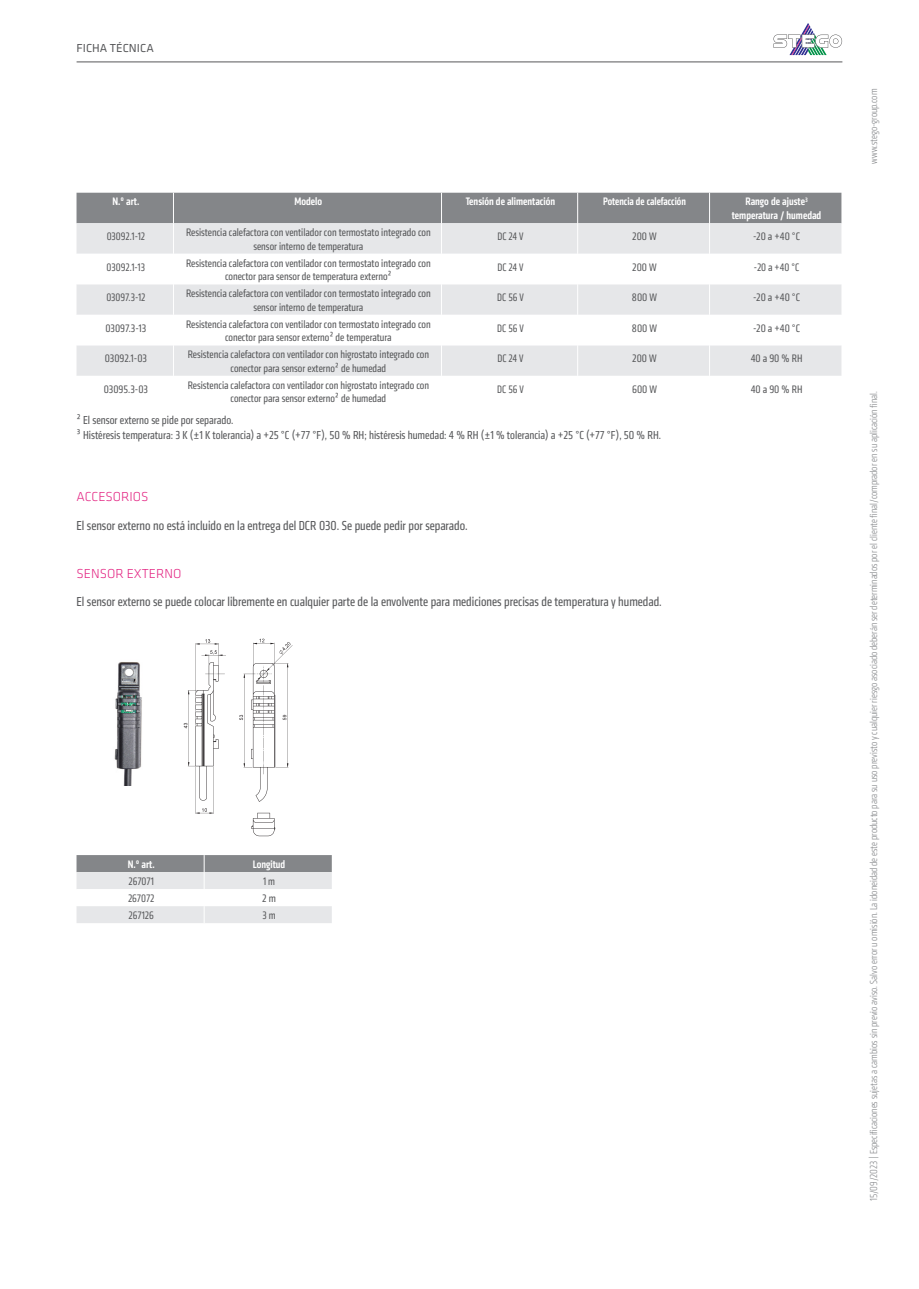
<style>
.page{position:relative;width:919px;height:1289px;background:#fff}
.page>*{position:absolute;margin:0;border:0;box-sizing:border-box;transform-origin:0 0}
.Produktseiten_Fließtext{font:condensed 13.5px "Klavika";color:#57585a}
.Tabelle_Art_Nr__Überschrift{font:300 13.5px "Klavika";color:#e32482}
.Bildunterschrift{font:condensed 12px "Klavika";color:#57585a}
.t1{font:12px "Klavika";color:#57585a}
.Tabelle_Art_Nr__Inhalt{font:condensed 11.25px/13.5px "Klavika";color:#57585a;text-align:center}
.Tabelle_Art_Nr__Inhalt-2{font:condensed 11.25px "Klavika";color:#57585a;scale:.96 1}
.Tabelle_Art_Nr__Kopfzeile{font:500 condensed 11.25px "Klavika";color:#fff}
.Tabelle_Art_Nr__Kopfzeile-2{font:500 condensed 11.25px "Klavika";color:#fff;scale:.96 1}
.t2{font:300 condensed 10.5px "Klavika";color:#848689}
</style>
<div class="page">
<hr style="left:77px;top:62px;width:765px;height:1px;background:#57585a">
<img style="left:114px;top:662px;width:28px;height:123px">
<img style="left:183px;top:638px;width:110px;height:199px">
<div style="left:76px;top:193px;width:765px;height:30px;background:#848689"></div>
<div style="left:76px;top:223px;width:765px;height:31px;background:#e6e7e9"></div>
<svg style="left:76px;top:284px;width:765px;height:92px;fill:#e6e7e9"></svg>
<hr style="left:173px;top:193px;width:1px;height:30px;background:#fff">
<hr style="left:441px;top:193px;width:1px;height:30px;background:#fff">
<hr style="left:577px;top:193px;width:1px;height:30px;background:#fff">
<hr style="left:709px;top:193px;width:1px;height:30px;background:#fff">
<hr style="left:173px;top:223px;width:1px;height:31px;background:#fff">
<hr style="left:441px;top:223px;width:1px;height:31px;background:#fff">
<hr style="left:577px;top:223px;width:1px;height:31px;background:#fff">
<hr style="left:709px;top:223px;width:1px;height:31px;background:#fff">
<hr style="left:173px;top:284px;width:1px;height:31px;background:#fff">
<hr style="left:441px;top:284px;width:1px;height:31px;background:#fff">
<hr style="left:577px;top:284px;width:1px;height:31px;background:#fff">
<hr style="left:709px;top:284px;width:1px;height:31px;background:#fff">
<hr style="left:173px;top:315px;width:1px;height:30px;background:#fff">
<hr style="left:441px;top:315px;width:1px;height:30px;background:#fff">
<hr style="left:577px;top:315px;width:1px;height:30px;background:#fff">
<hr style="left:709px;top:315px;width:1px;height:30px;background:#fff">
<hr style="left:173px;top:345px;width:1px;height:31px;background:#fff">
<hr style="left:441px;top:345px;width:1px;height:31px;background:#fff">
<hr style="left:577px;top:345px;width:1px;height:31px;background:#fff">
<hr style="left:709px;top:345px;width:1px;height:31px;background:#fff">
<svg style="left:76px;top:855px;width:256px;height:68px"></svg>
<div style="left:773px;top:23px;width:69px;height:34px;background:linear-gradient(to right,#f9f9fc,#f8fcfa)"></div>
<svg style="left:773px;top:23px;width:69px;height:32px"></svg>
<p class="t1" style="left:77px;top:40px;width:79px">FICHA TÉCNICA</p>
<p class="t1" style="left:78px;top:39px;width:79px">FIEHA TECNICA</p>
<p class="Tabelle_Art_Nr__Kopfzeile" style="left:112px;top:195px;width:28px">N.º art.</p>
<p class="Tabelle_Art_Nr__Kopfzeile" style="left:294px;top:195px;width:29px">Modelo</p>
<p class="Tabelle_Art_Nr__Kopfzeile" style="left:466px;top:195px;width:91px">Tensión de alimentación</p>
<p class="Tabelle_Art_Nr__Kopfzeile-2" style="left:603px;top:195px;width:88px">Potencia de calefacción</p>
<p class="Tabelle_Art_Nr__Kopfzeile" style="left:745px;top:195px;width:64px">Rango de ajuste<sup>3</sup></p>
<p class="Tabelle_Art_Nr__Kopfzeile" style="left:731px;top:208px;width:91px">temperatura / humedad</p>
<p class="Tabelle_Art_Nr__Inhalt-2" style="left:107px;top:230px;width:41px">03092.1-12</p>
<p class="Tabelle_Art_Nr__Inhalt" style="left:186px;top:226px;width:246px">Resistencia calefactora con ventilador con termostato integrado con sensor interno de temperatura</p>
<p class="Tabelle_Art_Nr__Inhalt-2" style="left:497px;top:230px;width:29px">DC 24 V</p>
<p class="Tabelle_Art_Nr__Inhalt" style="left:632px;top:230px;width:26px">200 W</p>
<p class="Tabelle_Art_Nr__Inhalt" style="left:753px;top:230px;width:48px">-20 a +40 °C</p>
<p class="Tabelle_Art_Nr__Inhalt-2" style="left:107px;top:260px;width:42px">03092.1-13</p>
<p class="Tabelle_Art_Nr__Inhalt" style="left:186px;top:256px;width:246px">Resistencia calefactora con ventilador con termostato integrado con conector para sensor de temperatura externo²</p>
<p class="Tabelle_Art_Nr__Inhalt-2" style="left:497px;top:260px;width:29px">DC 24 V</p>
<p class="Tabelle_Art_Nr__Inhalt" style="left:632px;top:260px;width:26px">200 W</p>
<p class="Tabelle_Art_Nr__Inhalt-2" style="left:753px;top:260px;width:49px">-20 a +40 °C</p>
<p class="Tabelle_Art_Nr__Inhalt-2" style="left:106px;top:291px;width:42px">03097.3-12</p>
<p class="Tabelle_Art_Nr__Inhalt" style="left:186px;top:287px;width:246px">Resistencia calefactora con ventilador con termostato integrado con sensor interno de temperatura</p>
<p class="Tabelle_Art_Nr__Inhalt-2" style="left:497px;top:291px;width:29px">DC 56 V</p>
<p class="Tabelle_Art_Nr__Inhalt" style="left:632px;top:291px;width:26px">800 W</p>
<p class="Tabelle_Art_Nr__Inhalt" style="left:753px;top:291px;width:48px">-20 a +40 °C</p>
<p class="Tabelle_Art_Nr__Inhalt" style="left:105px;top:321px;width:42px">03097.3-13</p>
<p class="Tabelle_Art_Nr__Inhalt" style="left:186px;top:317px;width:246px">Resistencia calefactora con ventilador con termostato integrado con conector para sensor externo² de temperatura</p>
<p class="Tabelle_Art_Nr__Inhalt-2" style="left:497px;top:321px;width:29px">DC 56 V</p>
<p class="Tabelle_Art_Nr__Inhalt" style="left:632px;top:321px;width:26px">800 W</p>
<p class="Tabelle_Art_Nr__Inhalt" style="left:753px;top:321px;width:48px">-20 a +40 °C</p>
<p class="Tabelle_Art_Nr__Inhalt" style="left:105px;top:352px;width:44px">03092.1-03</p>
<p class="Tabelle_Art_Nr__Inhalt" style="left:188px;top:348px;width:243px">Resistencia calefactora con ventilador con higrostato integrado con conector para sensor externo² de humedad</p>
<p class="Tabelle_Art_Nr__Inhalt-2" style="left:497px;top:352px;width:29px">DC 24 V</p>
<p class="Tabelle_Art_Nr__Inhalt" style="left:632px;top:352px;width:26px">200 W</p>
<p class="Tabelle_Art_Nr__Inhalt" style="left:750px;top:352px;width:53px">40 a 90 % RH</p>
<p class="Tabelle_Art_Nr__Inhalt" style="left:104px;top:382px;width:46px">03095.3-03</p>
<p class="Tabelle_Art_Nr__Inhalt" style="left:188px;top:378px;width:243px">Resistencia calefactora con ventilador con higrostato integrado con conector para sensor externo² de humedad</p>
<p class="Tabelle_Art_Nr__Inhalt-2" style="left:497px;top:382px;width:29px">DC 56 V</p>
<p class="Tabelle_Art_Nr__Inhalt" style="left:632px;top:382px;width:26px">600 W</p>
<p class="Tabelle_Art_Nr__Inhalt" style="left:750px;top:382px;width:53px">40 a 90 % RH</p>
<p class="Bildunterschrift" style="left:76px;top:413px;width:158px">² El sensor externo se pide por separado.</p>
<p class="Bildunterschrift" style="left:76px;top:428px;width:586px">³ Histéresis temperatura: 3 K (±1 K tolerancia) a +25 °C (+77 °F), 50 % RH; histéresis humedad: 4 % RH (±1 % tolerancia) a +25 °C (+77 °F), 50 % RH.</p>
<p class="Tabelle_Art_Nr__Überschrift" style="left:76px;top:489px;width:74px">ACCESORIOS</p>
<p class="Produktseiten_Fließtext" style="left:76px;top:517px;width:392px">El sensor externo no está incluido en la entrega del DCR 030. Se puede pedir por separado.</p>
<p class="Tabelle_Art_Nr__Überschrift" style="left:76px;top:565px;width:106px">SENSOR EXTERNO</p>
<p class="Produktseiten_Fließtext" style="left:76px;top:594px;width:586px">El sensor externo se puede colocar libremente en cualquier parte de la envolvente para mediciones precisas de temperatura y humedad.</p>
<p class="Tabelle_Art_Nr__Kopfzeile" style="left:128px;top:857px;width:28px">N.º art.</p>
<p class="Tabelle_Art_Nr__Kopfzeile" style="left:253px;top:857px;width:34px">Longitud</p>
<p class="Tabelle_Art_Nr__Inhalt-2" style="left:128px;top:874px;width:28px">267071</p>
<p class="Tabelle_Art_Nr__Inhalt-2" style="left:263px;top:874px;width:14px">1 m</p>
<p class="Tabelle_Art_Nr__Inhalt-2" style="left:128px;top:891px;width:29px">267072</p>
<p class="Tabelle_Art_Nr__Inhalt" style="left:262px;top:891px;width:15px">2 m</p>
<p class="Tabelle_Art_Nr__Inhalt-2" style="left:128px;top:908px;width:28px">267126</p>
<p class="Tabelle_Art_Nr__Inhalt-2" style="left:262px;top:908px;width:15px">3 m</p>
<p class="t2" style="left:868px;top:164px;width:76px;rotate:-90deg">www.stego-group.com</p>
<p class="t2" style="left:868px;top:1201px;width:811px;rotate:-90deg">15/09/2023 | Especificaciones sujetas a cambios sin previo aviso. Salvo error u omisión. La idoneidad de este producto para su uso previsto y cualquier riesgo asociado deberán ser determinados por el cliente final/comprador en su aplicación final.</p>
</div>
